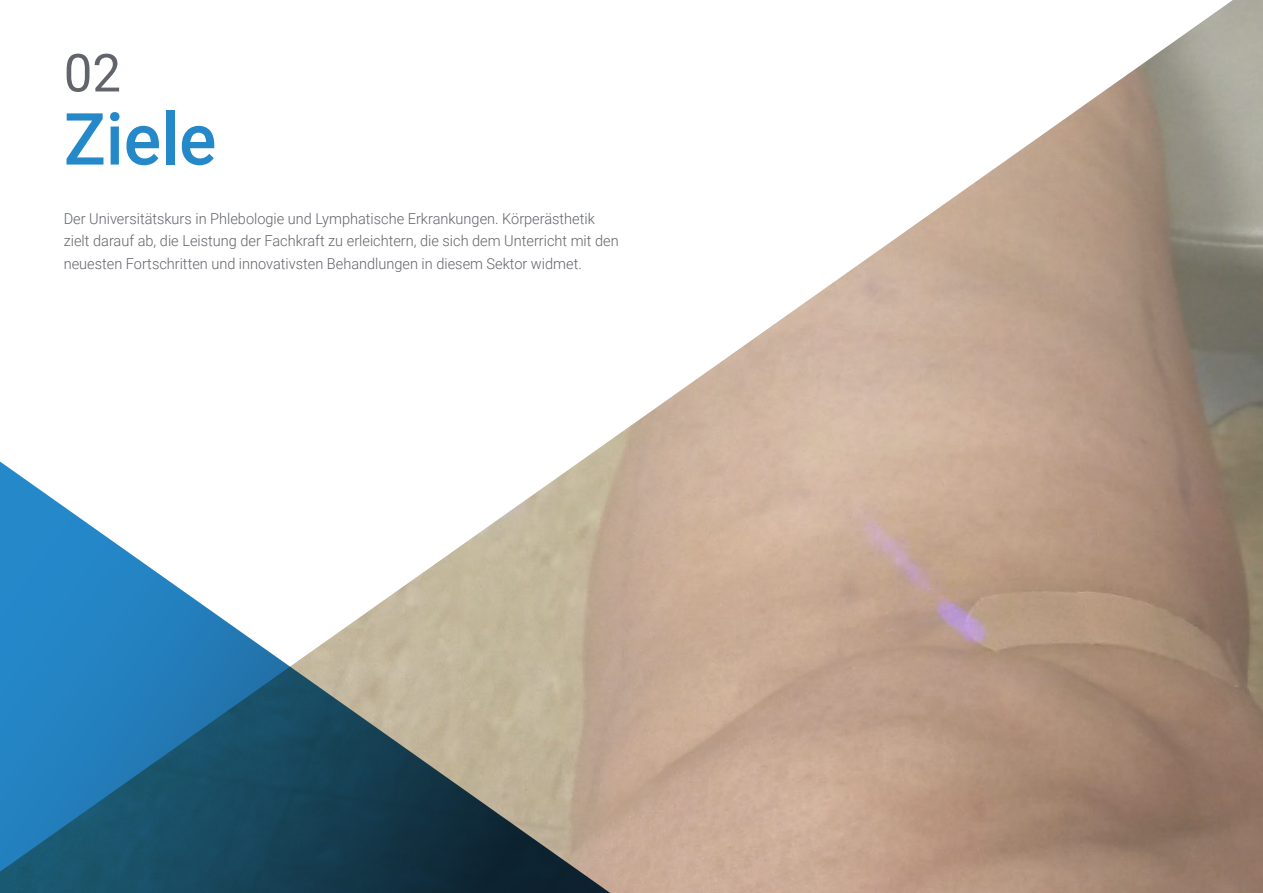
<style>
.page{position:relative;width:1263px;height:893px;background:#fff}
.page>*{position:absolute;margin:0;border:0;box-sizing:border-box;transform-origin:0 0}
.t1{font:500 72px "Roboto";color:#2488c9}
.t2{font:52.5px "Roboto";color:#61646a}
.t3{font:300 15px/22.5px "Roboto";color:#61646a}
</style>
<div class="page">
<img style="left:602px;top:0;width:661px;height:893px">
<svg style="left:0;top:446px;width:640px;height:447px"></svg>
<h2 class="t2" style="left:64px;top:36px;width:59px">02</h2>
<h1 class="t1" style="left:64px;top:89px;width:154px">Ziele</h1>
<p class="t3" style="left:64px;top:207px;width:556px">Der Universitätskurs in Phlebologie und Lymphatische Erkrankungen. Körperästhetik zielt darauf ab, die Leistung der Fachkraft zu erleichtern, die sich dem Unterricht mit den neuesten Fortschritten und innovativsten Behandlungen in diesem Sektor widmet.</p>
</div>
